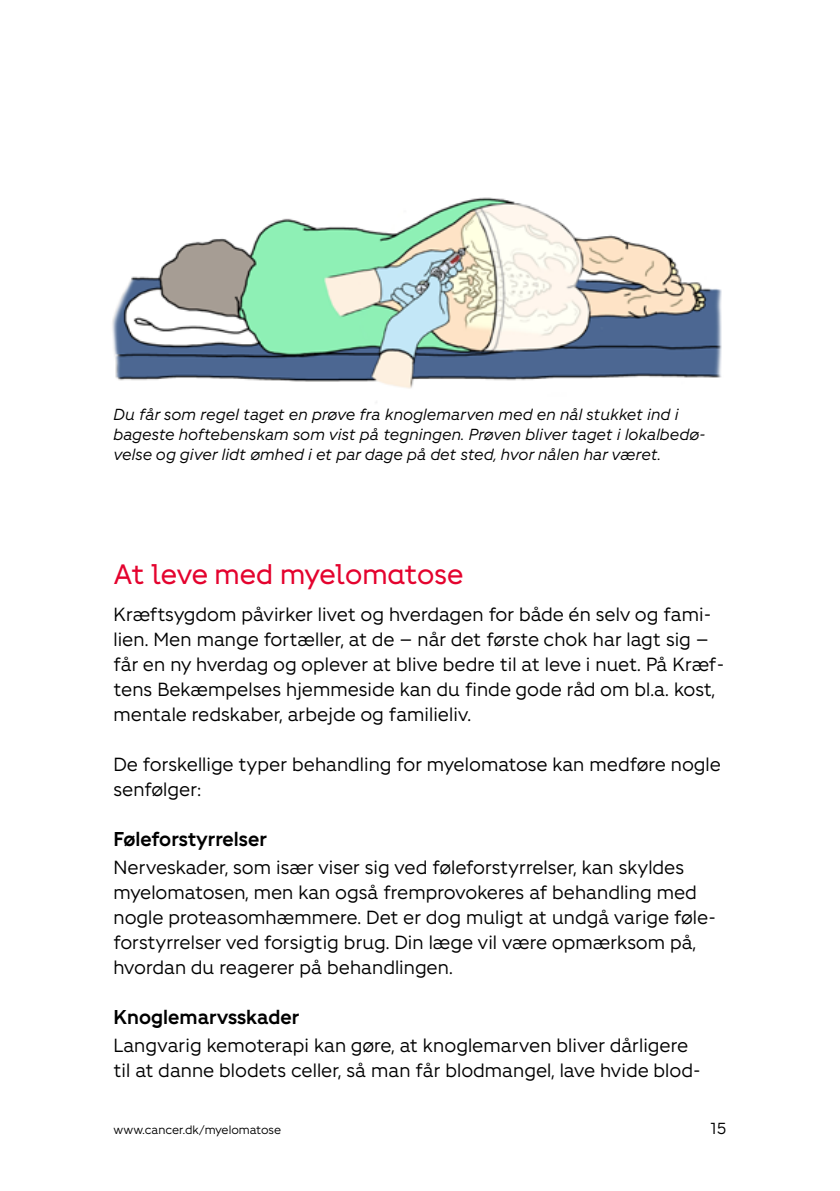
<style>
.page{position:relative;width:840px;height:1191px;background:#fff}
.page>*{position:absolute;margin:0;border:0;box-sizing:border-box;transform-origin:0 0}
.t1{font:28px "Fighter Overskrift";letter-spacing:-.015em;color:#e4032e}
.t2{font:700 20px "Fighter";color:#000}
.t3{font:19px/25px "Fighter";color:#000}
.t4{font:italic 16px/20px "Fighter";color:#000}
.t5{font:16px "Fighter";color:#000}
.t6{font:12px "Fighter";color:#000}
</style>
<div class="page">
<img style="left:112px;top:197px;width:610px;height:206px">
<p class="t4" style="left:113px;top:403px;width:593px">Du får som regel taget en prøve fra knoglemarven med en nål stukket ind i bageste hoftebenskam som vist på tegningen. Prøven bliver taget i lokalbedø&shy;velse og giver lidt ømhed i et par dage på det sted, hvor nålen har været.</p>
<h1 class="t1" style="left:113px;top:558px;width:351px">At leve med myelomatose</h1>
<p class="t3" style="left:113px;top:600px;width:612px">Kræftsygdom påvirker livet og hverdagen for både én selv og fami&shy;lien. Men mange fortæller, at de – når det første chok har lagt sig – får en ny hverdag og oplever at blive bedre til at leve i nuet. På Kræf&shy;tens Bekæmpelses hjemmeside kan du finde gode råd om bl.a. kost, mentale redskaber, arbejde og familieliv.</p>
<p class="t3" style="left:113px;top:750px;width:608px">De forskellige typer behandling for myelomatose kan medføre nogle senfølger:</p>
<p class="t2" style="left:113px;top:825px;width:155px">Føleforstyrrelser</p>
<p class="t3" style="left:113px;top:853px;width:603px">Nerveskader, som især viser sig ved føleforstyrrelser, kan skyldes myelomatosen, men kan også fremprovokeres af behandling med nogle proteasomhæmmere. Det er dog muligt at undgå varige føle&shy;forstyrrelser ved forsigtig brug. Din læge vil være opmærksom på, hvordan du reagerer på behandlingen.</p>
<p class="t2" style="left:113px;top:1003px;width:187px">Knoglemarvsskader</p>
<p class="t3" style="left:113px;top:1031px;width:588px">Langvarig kemoterapi kan gøre, at knoglemarven bliver dårligere til at danne blodets celler, så man får blodmangel, lave hvide blod-</p>
<p class="t6" style="left:113px;top:1121px;width:169px">www.cancer.dk/myelomatose</p>
<p class="t5" style="left:710px;top:1117px;width:18px">15</p>
</div>
